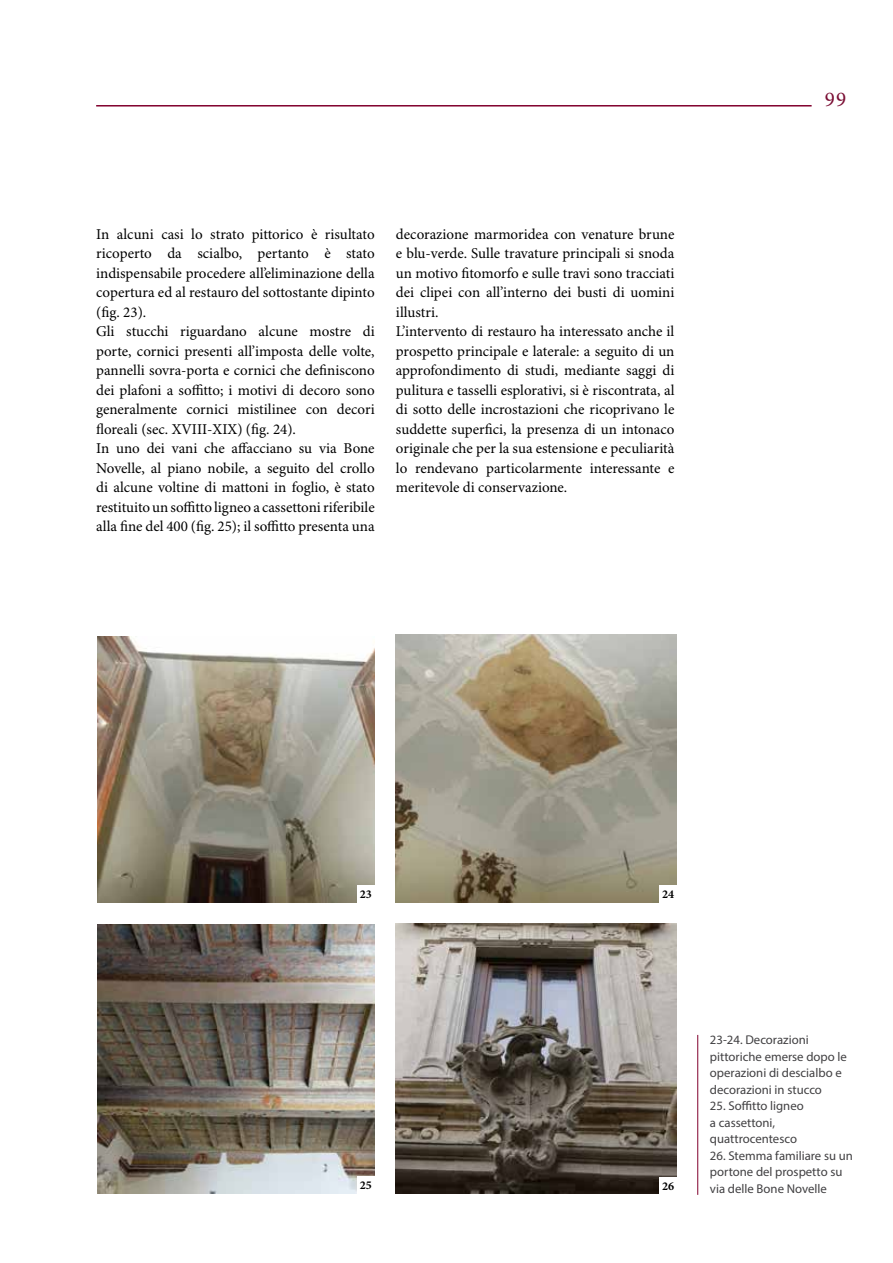
<style>
.page{position:relative;width:893px;height:1263px;background:#fff}
.page>*{position:absolute;margin:0;border:0;box-sizing:border-box;transform-origin:0 0}
.t1{font:21px "Minion Pro";color:#7a0e34}
.t2{font:15px/19.5px "Minion Pro";color:#000}
.t3{font:12.75px/16.5px "Myriad Pro";color:#414042}
.t4{font:700 12px "Minion Pro";color:#000}
</style>
<div class="page">
<hr style="left:697px;top:1035px;width:1px;height:160px;background:#81002d">
<img style="left:97px;top:637px;width:277px;height:265px">
<img style="left:396px;top:924px;width:280px;height:269px">
<img style="left:98px;top:924px;width:276px;height:269px">
<img style="left:395px;top:634px;width:281px;height:268px">
<hr style="left:96px;top:105px;width:716px;height:2px;background:#81002d">
<div style="left:357px;top:885px;width:17px;height:17px;background:#fff"></div>
<div style="left:357px;top:1176px;width:17px;height:17px;background:#fff"></div>
<div style="left:660px;top:885px;width:17px;height:17px;background:#fff"></div>
<div style="left:660px;top:1177px;width:17px;height:17px;background:#fff"></div>
<p class="t2" style="left:96px;top:225px;width:280px">In alcuni casi lo strato pittorico è risultato ricoperto da scialbo, pertanto è stato indispensabile procedere all’eliminazione della copertura ed al restauro del sottostante dipinto (fig. 23).<br>Gli stucchi riguardano alcune mostre di porte, cornici presenti all’imposta delle volte, pannelli sovra-porta e cornici che definiscono dei plafoni a soffitto; i motivi di decoro sono generalmente cornici mistilinee con decori floreali (sec. XVIII-XIX) (fig. 24).<br>In uno dei vani che affacciano su via Bone Novelle, al piano nobile, a seguito del crollo di alcune voltine di mattoni in foglio, è stato restituito un soffitto ligneo a cassettoni riferibile alla fine del 400 (fig. 25); il soffitto presenta una</p>
<p class="t2" style="left:396px;top:225px;width:280px">decorazione marmoridea con venature brune e blu-verde. Sulle travature principali si snoda un motivo fitomorfo e sulle travi sono tracciati dei clipei con all’interno dei busti di uomini illustri.<br>L’intervento di restauro ha interessato anche il prospetto principale e laterale: a seguito di un approfondimento di studi, mediante saggi di pulitura e tasselli esplorativi, si è riscontrata, al di sotto delle incrostazioni che ricoprivano le suddette superfici, la presenza di un intonaco originale che per la sua estensione e peculiarità lo rendevano particolarmente interessante e meritevole di conservazione.</p>
<h1 class="t1" style="left:825px;top:87px;width:23px">99</h1>
<p class="t4" style="left:360px;top:886px;width:13px">23</p>
<p class="t4" style="left:360px;top:1176px;width:13px">25</p>
<p class="t4" style="left:662px;top:886px;width:13px">24</p>
<p class="t4" style="left:662px;top:1178px;width:13px">26</p>
<p class="t3" style="left:710px;top:1032px;width:138px">23-24. Decorazioni pittoriche emerse dopo le operazioni di descialbo e decorazioni in stucco</p>
<p class="t3" style="left:710px;top:1098px;width:95px">25. Soffitto ligneo a cassettoni, quattrocentesco</p>
<p class="t3" style="left:710px;top:1147px;width:144px">26. Stemma familiare su un portone del prospetto su via delle Bone Novelle</p>
</div>
